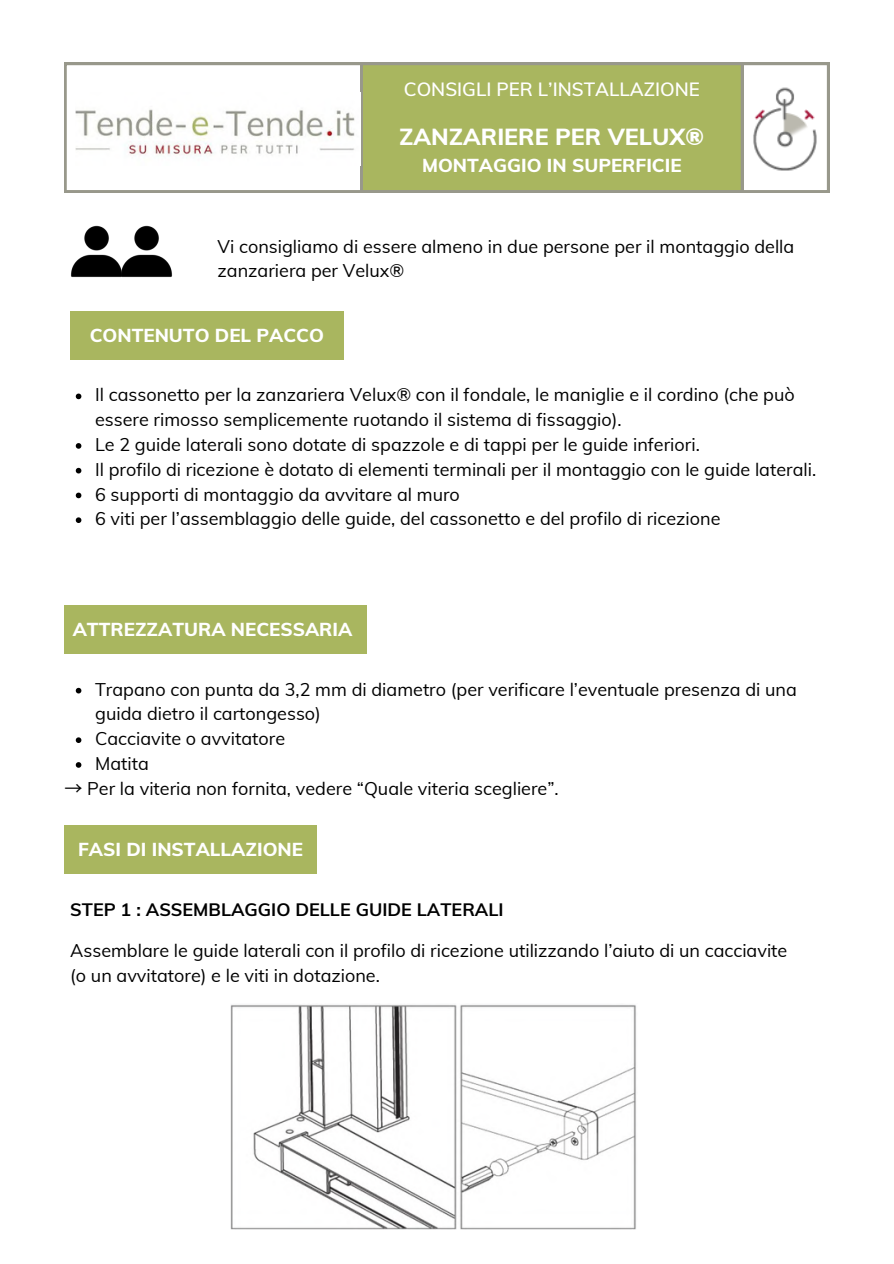
<style>
.page{position:relative;width:894px;height:1264px;background:#fff}
.page>*{position:absolute;margin:0;border:0;box-sizing:border-box;transform-origin:0 0}
.t1{font:800 23.25px "Muli";color:#fff}
.t2{font:800 18.75px "Muli";color:#fff}
.t3{font:600 18.75px "Muli";color:#fff}
.t4{font:18px/24.8px "Muli";color:#000}
.t5{font:700 18px "Muli";color:#000}
.s1{font-family:"Noto Sans CJ Ksc"}
</style>
<div class="page">
<img style="left:70px;top:225px;width:44px;height:53px">
<img style="left:114px;top:225px;width:59px;height:53px">
<div style="left:70px;top:311px;width:273px;height:48px;background:#a9b65f"></div>
<div style="left:64px;top:605px;width:303px;height:48px;background:#a9b65f"></div>
<img style="left:230px;top:1004px;width:406px;height:225px">
<div style="left:64px;top:825px;width:252px;height:48px;background:#a9b65f"></div>
<svg style="left:64px;top:63px;width:764px;height:129px"></svg>
<div style="left:360px;top:63px;width:382px;height:129px;background:#a9b65f"></div>
<img style="left:75px;top:92px;width:285px;height:74px">
<img style="left:748px;top:85px;width:73px;height:88px">
<svg style="left:76px;top:393px;width:5px;height:6px"></svg>
<svg style="left:76px;top:443px;width:5px;height:6px"></svg>
<svg style="left:76px;top:468px;width:5px;height:5px"></svg>
<svg style="left:76px;top:492px;width:5px;height:6px"></svg>
<svg style="left:76px;top:517px;width:5px;height:6px"></svg>
<svg style="left:76px;top:688px;width:5px;height:5px"></svg>
<svg style="left:76px;top:737px;width:5px;height:6px"></svg>
<svg style="left:76px;top:762px;width:5px;height:5px"></svg>
<p class="t3" style="left:404px;top:77px;width:297px">CONSIGLI PER L’INSTALLAZIONE</p>
<p class="t1" style="left:399px;top:122px;width:306px">ZANZARIERE PER VELUX®</p>
<p class="t2" style="left:422px;top:153px;width:261px">MONTAGGIO IN SUPERFICIE</p>
<p class="t4" style="left:217px;top:233px;width:578px">Vi consigliamo di essere almeno in due persone per il montaggio della zanzariera per Velux®</p>
<p class="t2" style="left:90px;top:323px;width:236px">CONTENUTO DEL PACCO</p>
<h1 class="t4" style="left:95px;top:382px;width:700px">Il cassonetto per la zanzariera Velux® con il fondale, le maniglie e il cordino (che può essere rimosso semplicemente ruotando il sistema di fissaggio).</h1>
<p class="t4" style="left:95px;top:432px;width:606px">Le 2 guide laterali sono dotate di spazzole e di tappi per le guide inferiori.</p>
<p class="t4" style="left:95px;top:456px;width:722px">Il profilo di ricezione è dotato di elementi terminali per il montaggio con le guide laterali.</p>
<p class="t4" style="left:95px;top:481px;width:366px">6 supporti di montaggio da avvitare al muro</p>
<p class="t4" style="left:95px;top:506px;width:626px">6 viti per l’assemblaggio delle guide, del cassonetto e del profilo di ricezione</p>
<h1 class="t2" style="left:73px;top:617px;width:281px">ATTREZZATURA NECESSARIA</h1>
<p class="t4" style="left:95px;top:676px;width:703px">Trapano con punta da 3,2 mm di diametro (per verificare l’eventuale presenza di una guida dietro il cartongesso)</p>
<p class="t4" style="left:95px;top:726px;width:191px">Cacciavite o avvitatore</p>
<p class="t4" style="left:95px;top:750px;width:55px">Matita</p>
<p class="t4" style="left:64px;top:775px;width:495px"><span class="s1">→</span> Per la viteria non fornita, vedere “Quale viteria scegliere”.</p>
<h1 class="t2" style="left:78px;top:837px;width:226px">FASI DI INSTALLAZIONE</h1>
<h1 class="t5" style="left:70px;top:897px;width:435px">STEP 1 : ASSEMBLAGGIO DELLE GUIDE LATERALI</h1>
<p class="t4" style="left:70px;top:937px;width:718px">Assemblare le guide laterali con il profilo di ricezione utilizzando l’aiuto di un cacciavite (o un avvitatore) e le viti in dotazione.</p>
</div>
